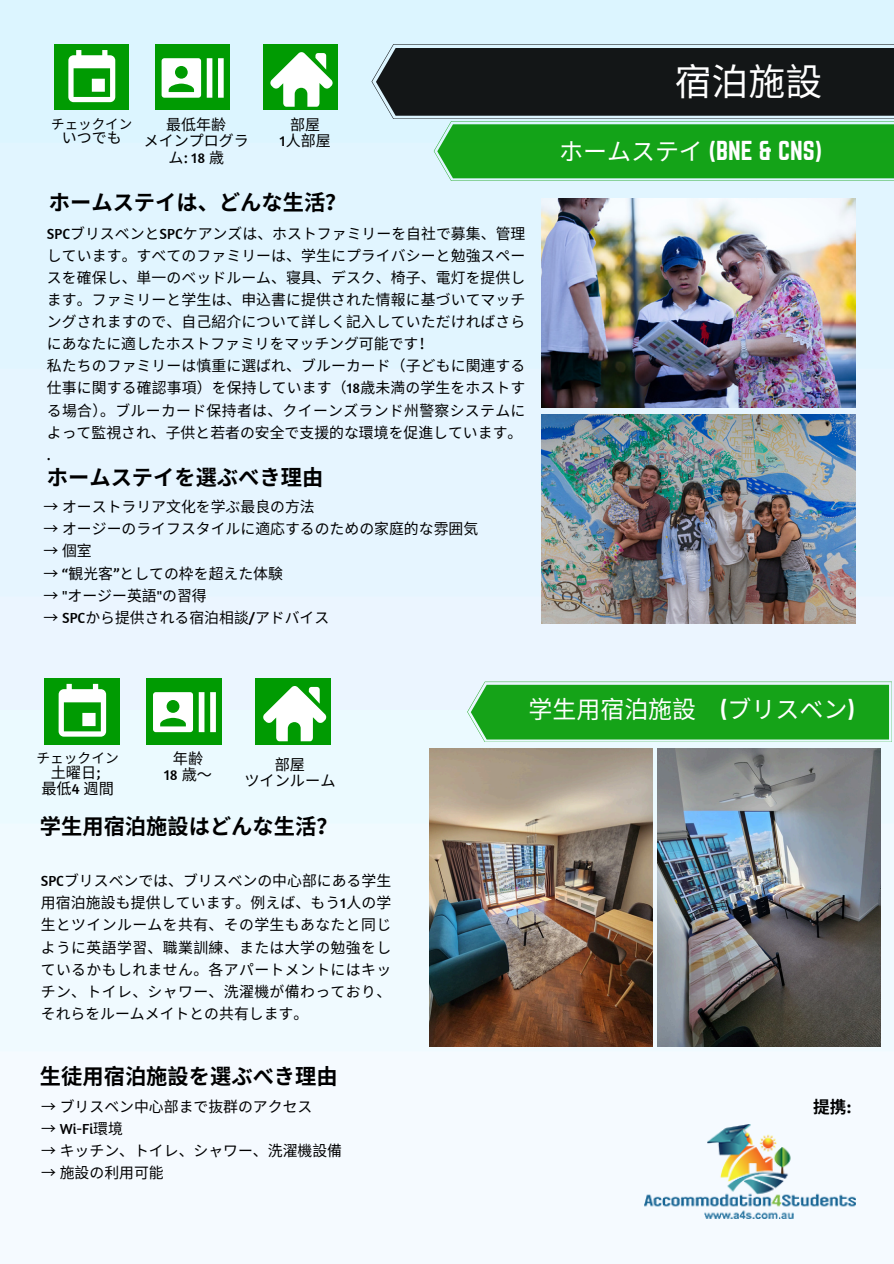
<style>
.page{position:relative;width:894px;height:1264px;background:#fff}
.page>*{position:absolute;margin:0;border:0;box-sizing:border-box;transform-origin:0 0}
.t1{font:36.9px "Noto Sans CJ Ksc";color:#fff}
.t2{font:24px "Norwester";color:#fff}
.t3{font:24px "Noto Sans CJ Ksc";color:#fff}
.t4{font:700 21.3px "Noto Sans CJ Ksc";color:#000}
.t5{font:700 16.65px "Noto Sans CJ Ksc";color:#000}
.t6{font:15.15px/15.9px "Noto Sans CJ Ksc";color:#000;text-align:center}
.t7{font:15px/16.2px "Noto Sans CJ Ksc";color:#000;text-align:center}
.t8{font:14.85px/22px "Noto Sans CJ Ksc";color:#000;text-align:justify}
.t9{font:14.85px "Amaranth";color:#000}
.t10{font:13.65px "Noto Sans CJ Ksc";color:#000}
.t11{font:13.5px "Noto Sans CJ Ksc";color:#000}
.s1{font-family:"Amaranth"}
.s2{font-family:"Noto Sans CJ Ksc"}
.s3{font-family:"Norwester"}
</style>
<div class="page">
<img style="left:0;top:0;width:893px;height:1219px">
<svg style="left:371px;top:44px;width:522px;height:137px;background:#356b3e"></svg>
<div style="left:55px;top:44px;width:74px;height:66px;background:#009b02"></div>
<div style="left:155px;top:44px;width:75px;height:66px;background:#009b02"></div>
<div style="left:263px;top:44px;width:74px;height:66px;background:#009b02"></div>
<svg style="left:68px;top:50px;width:47px;height:52px"></svg>
<svg style="left:161px;top:58px;width:62px;height:40px"></svg>
<svg style="left:270px;top:52px;width:62px;height:55px"></svg>
<img style="left:541px;top:198px;width:314px;height:210px">
<img style="left:541px;top:414px;width:314px;height:209px">
<svg style="left:467px;top:681px;width:424px;height:61px;background:#2ead34"></svg>
<div style="left:45px;top:678px;width:75px;height:66px;background:#009b02"></div>
<div style="left:147px;top:678px;width:75px;height:66px;background:#009b02"></div>
<div style="left:255px;top:678px;width:76px;height:66px;background:#009b02"></div>
<svg style="left:59px;top:684px;width:47px;height:52px"></svg>
<svg style="left:153px;top:692px;width:63px;height:40px"></svg>
<svg style="left:263px;top:686px;width:63px;height:55px"></svg>
<img style="left:657px;top:749px;width:222px;height:297px">
<img style="left:429px;top:749px;width:223px;height:297px">
<img style="left:644px;top:1124px;width:211px;height:94px">
<p class="t11" style="left:51px;top:113px;width:82px">チェックイン</p>
<h1 class="t7" style="left:62px;top:129px;width:61px">いつでも</h1>
<h2 class="t7" style="left:166px;top:116px;width:61px">最低年齢</h2>
<h4 class="t7" style="left:144px;top:132px;width:106px">メインプログラム<span class="s1">: 18</span> 歳</h4>
<p class="t7" style="left:290px;top:116px;width:31px">部屋</p>
<p class="t7" style="left:280px;top:132px;width:52px"><span class="s1">1</span>人部屋</p>
<h4 class="t4" style="left:49px;top:185px;width:299px">ホームステイは、どんな生活？</h4>
<p class="t8" style="left:47px;top:221px;width:480px"><span class="s1">SPC</span>ブリスベンと<span class="s1">SPC</span>ケアンズは、ホストファミリーを自社で募集、管理しています。すべてのファミリーは、学生にプライバシーと勉強スペースを確保し、単一のベッドルーム、寝具、デスク、椅子、電灯を提供します。ファミリーと学生は、申込書に提供された情報に基づいてマッチングされますので、自己紹介について詳しく記入していただければさらにあなたに適したホストファミリをマッチング可能です！</p>
<p class="t8" style="left:47px;top:354px;width:480px">私たちのファミリーは慎重に選ばれ、ブルーカード（子どもに関連する仕事に関する確認事項）を保持しています（<span class="s1">18</span>歳未満の学生をホストする場合）。ブルーカード保持者は、クイーンズランド州警察システムによって監視され、子供と若者の安全で支援的な環境を促進しています。</p>
<p class="t9" style="left:47px;top:445px;width:5px">.</p>
<p class="t4" style="left:47px;top:460px;width:278px">ホームステイを選ぶべき理由</p>
<p class="t8" style="left:43px;top:494px;width:273px">→ オーストラリア文化を学ぶ最良の方法</p>
<p class="t8" style="left:43px;top:516px;width:436px">→ オージーのライフスタイルに適応するのための家庭的な雰囲気</p>
<p class="t8" style="left:43px;top:539px;width:50px">→ 個室</p>
<p class="t8" style="left:43px;top:561px;width:241px">→ <span class="s1">“</span>観光客<span class="s1">”</span>としての枠を超えた体験</p>
<p class="t8" style="left:43px;top:583px;width:165px">→ <span class="s1">"</span>オージー英語<span class="s1">"</span>の習得</p>
<p class="t8" style="left:43px;top:606px;width:287px">→ <span class="s1">SPC</span>から提供される宿泊相談<span class="s1">/</span>アドバイス</p>
<p class="t1" style="left:674px;top:53px;width:149px">宿泊施設</p>
<p class="t2" style="left:559px;top:136px;width:264px"><span class="s2">ホームステイ</span> (BNE &amp; CNS)</p>
<p class="t10" style="left:37px;top:747px;width:84px">チェックイン</p>
<p class="t6" style="left:51px;top:763px;width:51px">土曜日<span class="s1">;</span></p>
<p class="t6" style="left:41px;top:779px;width:74px">最低<span class="s1">4</span> 週間</p>
<p class="t6" style="left:164px;top:749px;width:48px">年齢<br><span class="s1">18</span> 歳～</p>
<p class="t6" style="left:244px;top:756px;width:93px">部屋<br>ツインルーム</p>
<h6 class="t4" style="left:40px;top:809px;width:299px">学生用宿泊施設はどんな生活？</h6>
<h6 class="t8" style="left:41px;top:868px;width:352px"><span class="s1">SPC</span>ブリスベンでは、ブリスベンの中心部にある学生用宿泊施設も提供しています。例えば、もう<span class="s1">1</span>人の学生とツインルームを共有、その学生もあなたと同じように英語学習、職業訓練、または大学の勉強をしているかもしれません。各アパートメントにはキッチン、トイレ、シャワー、洗濯機が備わっており、それらをルームメイトとの共有します。</h6>
<h4 class="t4" style="left:40px;top:1059px;width:299px">生徒用宿泊施設を選ぶべき理由</h4>
<p class="t8" style="left:41px;top:1094px;width:273px">→ ブリスベン中心部まで抜群のアクセス</p>
<p class="t9" style="left:41px;top:1119px;width:83px"><span class="s2">→</span> Wi-Fi<span class="s2">環境</span></p>
<p class="t8" style="left:41px;top:1138px;width:302px">→ キッチン、トイレ、シャワー、洗濯機設備</p>
<p class="t8" style="left:41px;top:1161px;width:124px">→ 施設の利用可能</p>
<p class="t3" style="left:528px;top:690px;width:327px">学生用宿泊施設 <span class="s3">(</span>ブリスベン<span class="s3">)</span></p>
<p class="t5" style="left:812px;top:1093px;width:40px">提携<span class="s1">:</span></p>
</div>
